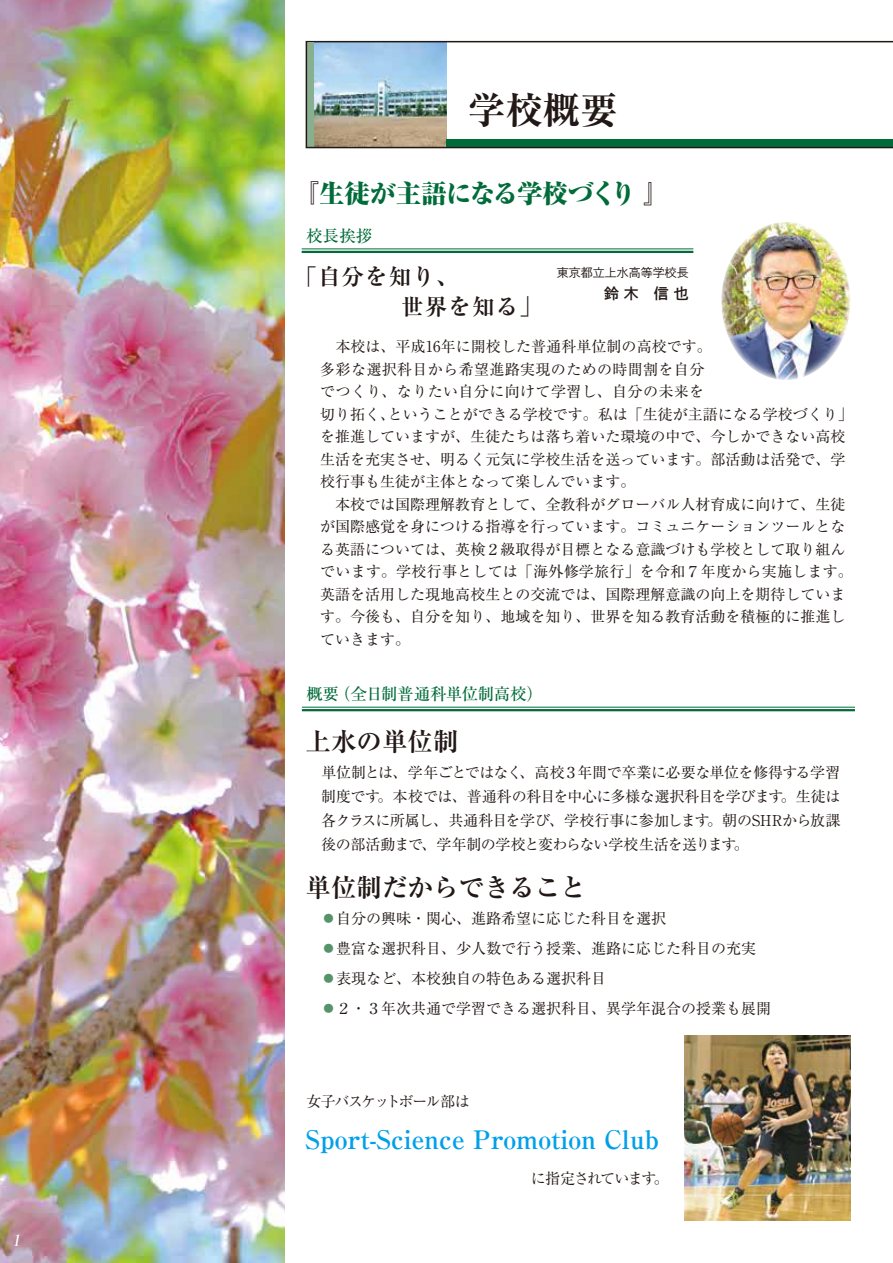
<style>
.page{position:relative;width:893px;height:1263px;background:#fff}
.page>*{position:absolute;margin:0;border:0;box-sizing:border-box;transform-origin:0 0}
.t1{font:700 expanded 37.5px "Ryumin Pr 6 N";color:#221815}
.t2{font:700 25.5px "Ryumin Pr 6 N";color:#00a0e9}
.t3{font:700 25.5px "Ryumin Pr 6 N";color:#221815}
.t4{font:800 expanded 25.5px "Ryumin Pr 6 N";letter-spacing:-.015em;color:#006c3a}
.t5{font:700 22.5px/30px "Ryumin Pr 6 N";letter-spacing:.05em;color:#221815}
.t6{font:500 16.5px "Ryumin Pr 6 N";letter-spacing:-.02em;color:#006c3a}
.t7{font:italic 16.5px "Bodoni Svty Two ITCTT";color:#fff}
.t8{font:15px/22.5px "Ryumin Pr 6 N";color:#221815}
.t9{font:15px "Ryumin Pr 6 N";letter-spacing:-.085em;color:#221815}
.t10{font:15px "Ryumin Pr 6 N";letter-spacing:-.08em;color:#221815}
.t11{font:15px "Shuei Go Gin Std B";color:#221815}
.t12{font:12px "Shuei Go Gin Std L";color:#221815}
.s1{font-weight:700;font-stretch:normal;color:#221815}
.s2{color:#569369}
</style>
<div class="page">
<img style="left:0;top:0;width:285px;height:1263px">
<img style="left:721px;top:222px;width:129px;height:158px">
<hr style="left:302px;top:248px;width:391px;height:1px;background:#006c3a">
<hr style="left:302px;top:251px;width:391px;height:2px;background:#006c3a">
<hr style="left:302px;top:707px;width:553px;height:1px;background:#006c3a">
<hr style="left:302px;top:709px;width:553px;height:2px;background:#006c3a">
<img style="left:685px;top:1035px;width:165px;height:185px">
<svg style="left:306px;top:41px;width:587px;height:107px"></svg>
<p class="t7" style="left:12px;top:1227px;width:14px">1</p>
<h1 class="t1" style="left:468px;top:81px;width:151px">学校概要</h1>
<h2 class="t4" style="left:294px;top:173px;width:377px"><span class="s1">『</span>生徒が主語になる学校づくり<span class="s1">』</span></h2>
<p class="t6" style="left:306px;top:223px;width:68px">校長挨拶</p>
<h3 class="t5" style="left:401px;top:261px;width:142px;text-indent:-107px">「自分を知り、<br>世界を知る」</h3>
<p class="t12" style="left:557px;top:264px;width:133px">東京都立上水高等学校長</p>
<p class="t11" style="left:604px;top:283px;width:86px">鈴 木　信 也</p>
<p class="t8" style="left:320px;top:334px;width:534px">　本校は、平成16年に開校した普通科単位制の高校です。<br>多彩な選択科目から希望進路実現のための時間割を自分<br>でつくり、なりたい自分に向けて学習し、自分の未来を<br>切り拓く、ということができる学校です。私は「生徒が主語になる学校づくり」を推進していますが、生徒たちは落ち着いた環境の中で、今しかできない高校生活を充実させ、明るく元気に学校生活を送っています。部活動は活発で、学校行事も生徒が主体となって楽しんでいます。<br>　本校では国際理解教育として、全教科がグローバル人材育成に向けて、生徒が国際感覚を身につける指導を行っています。コミュニケーションツールとなる英語については、英検２級取得が目標となる意識づけも学校として取り組んでいます。学校行事としては「海外修学旅行」を令和７年度から実施します。英語を活用した現地高校生との交流では、国際理解意識の向上を期待しています。今後も、自分を知り、地域を知り、世界を知る教育活動を積極的に推進していきます。</p>
<p class="t6" style="left:306px;top:681px;width:238px">概要（全日制普通科単位制高校）</p>
<h2 class="t3" style="left:306px;top:721px;width:154px">上水の単位制</h2>
<p class="t8" style="left:321px;top:759px;width:521px;line-height:24px;text-align:justify;text-indent:-15px">　単位制とは、学年ごとではなく、高校３年間で卒業に必要な単位を修得する学習制度です。本校では、普通科の科目を中心に多様な選択科目を学びます。生徒は各クラスに所属し、共通科目を学び、学校行事に参加します。朝のSHRから放課後の部活動まで、学年制の学校と変わらない学校生活を送ります。</p>
<h2 class="t3" style="left:306px;top:867px;width:282px">単位制だからできること</h2>
<p class="t8" style="left:321px;top:903px;width:451px;line-height:30px"><span class="s2">⃝</span>自分の興味・関心、進路希望に応じた科目を選択<br><span class="s2">⃝</span>豊富な選択科目、少人数で行う授業、進路に応じた科目の充実<span class="s2">⃝</span>表現など、本校独自の特色ある選択科目<br><span class="s2">⃝</span>２・３年次共通で学習できる選択科目、異学年混合の授業も展開</p>
<p class="t9" style="left:306px;top:1090px;width:165px">女子バスケットボール部は</p>
<h2 class="t2" style="left:306px;top:1119px;width:355px">Sport-Science Promotion Club</h2>
<p class="t10" style="left:531px;top:1166px;width:140px">に指定されています。</p>
</div>
